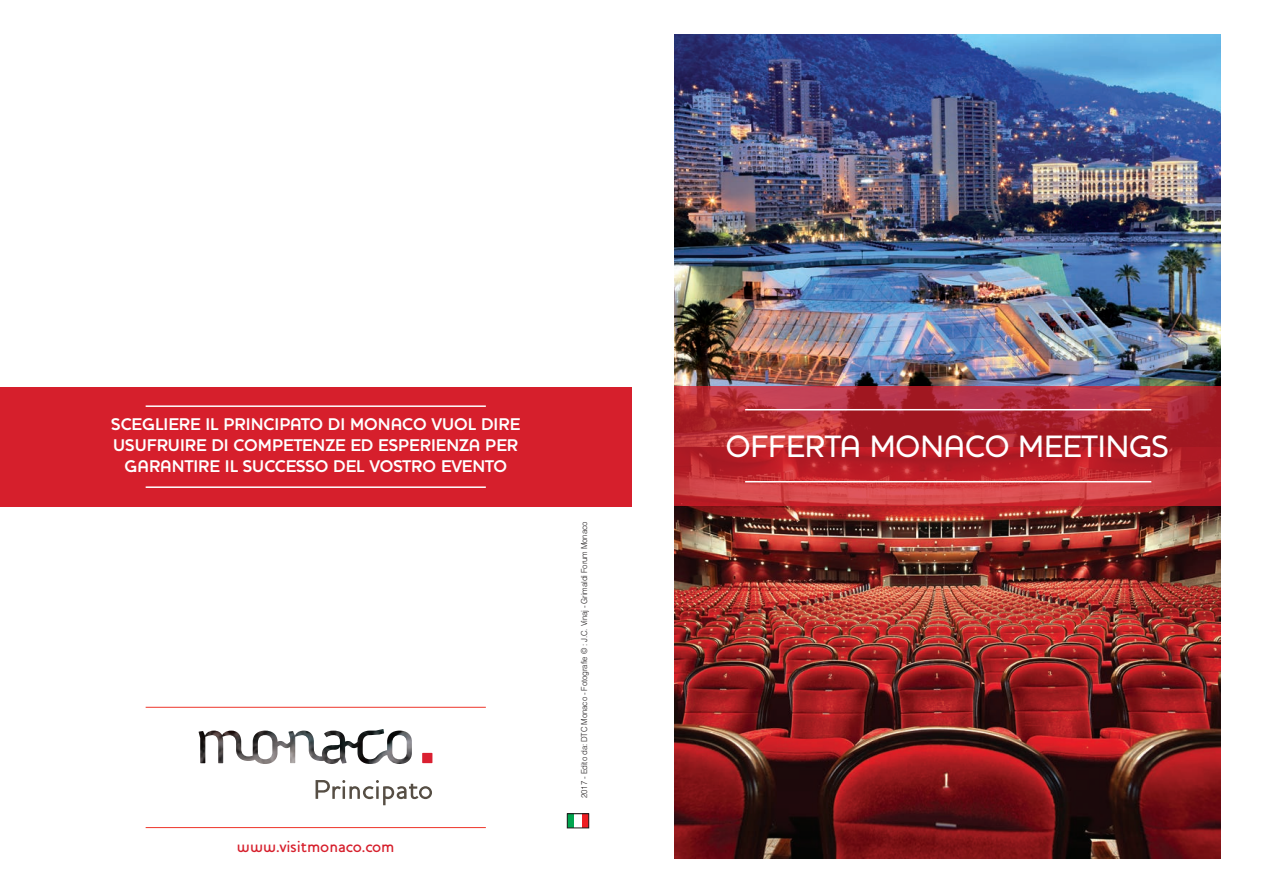
<style>
.page{position:relative;width:1263px;height:893px;background:#fff}
.page>*{position:absolute;margin:0;border:0;box-sizing:border-box;transform-origin:0 0}
.t1{font:500 31.5px "Houschka";color:#fff}
.t2{font:700 17.25px/20.7px "Houschka";color:#fff;text-align:center}
.t3{font:500 16.5px "Houschka";color:#d61f2c}
.t4{font:300 8.25px "Helvetica";letter-spacing:-.015em;color:#231f20;scale:.95 1}
</style>
<div class="page">
<img style="left:674px;top:506px;width:546px;height:353px">
<img style="left:674px;top:34px;width:546px;height:353px">
<div style="left:674px;top:387px;width:546px;height:119px;background:#d61f2c;opacity:.75"></div>
<hr style="left:745px;top:481px;width:406px;height:1px;background:#fff">
<hr style="left:745px;top:409px;width:406px;height:1px;background:#fff">
<div style="left:0;top:387px;width:631px;height:119px;background:#d61f2c"></div>
<hr style="left:146px;top:486px;width:340px;height:2px;background:#fff">
<hr style="left:146px;top:405px;width:340px;height:2px;background:#fff">
<hr style="left:146px;top:827px;width:340px;height:1px;background:#ee3529">
<hr style="left:146px;top:707px;width:340px;height:1px;background:#ee3529">
<img style="left:199px;top:729px;width:213px;height:35px">
<svg style="left:422px;top:753px;width:10px;height:10px"></svg>
<svg style="left:316px;top:780px;width:116px;height:25px"></svg>
<svg style="left:569px;top:815px;width:18px;height:11px"></svg>
<div style="left:567px;top:813px;width:22px;height:15px;border:1px solid #231f20"></div>
<p class="t2" style="left:111px;top:416px;width:410px">SCEGLIERE IL PRINCIPATO DI MONACO VUOL DIRE<br>USUFRUIRE DI COMPETENZE ED ESPERIENZA PER<br>GARANTIRE IL SUCCESSO DEL VOSTRO EVENTO</p>
<p class="t3" style="left:237px;top:837px;width:159px">www.visitmonaco.com</p>
<p class="t4" style="left:581px;top:798px;width:293px;rotate:-90deg">2017 - Edito da: DTC Monaco - Fotografie © : J.C. Vinaj - Grimaldi Forum Monaco</p>
<h1 class="t1" style="left:726px;top:427px;width:444px">OFFERTA MONACO MEETINGS</h1>
</div>
